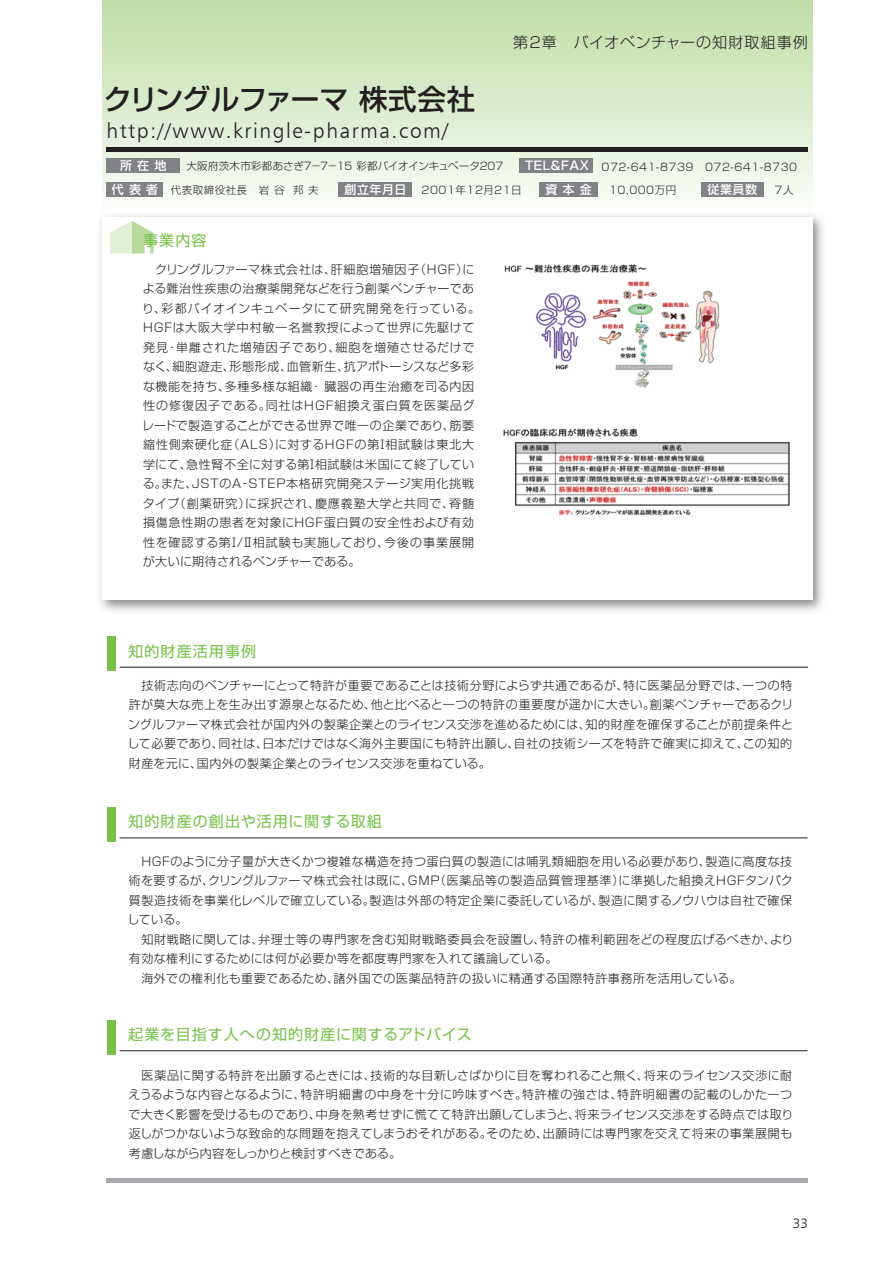
<style>
.page{position:relative;width:893px;height:1263px;background:#fff}
.page>*{position:absolute;margin:0;border:0;box-sizing:border-box;transform-origin:0 0}
.t1{font:500 28.5px "Shin Go Pro";letter-spacing:-.03em;color:#231f20}
.t2{font:21px "Humanist 777 BT Light B";letter-spacing:.075em;color:#231f20}
.t3{font:15px "Shin Go Pro";letter-spacing:.075em;color:#78c14a}
.t4{font:300 15px "Shin Go Pro";letter-spacing:.075em;color:#231f20}
.t5{font:13.5px "Humanist 777 BT Light B";color:#231f20}
.t6{font:300 12px/19.5px "Shin Go Pro";letter-spacing:.05em;color:#231f20;text-align:justify}
.t7{font:500 12px "Shin Go Pro";letter-spacing:.05em;color:#fff}
.t8{font:300 10.5px "Shin Go Pro";letter-spacing:.05em;color:#231f20}
.t9{font:300 10.5px "Shin Go Pro";letter-spacing:-.015em;color:#231f20}
</style>
<div class="page">
<div style="left:102px;top:0;width:710px;height:217px;background:linear-gradient(to bottom,#bedda5,#fbfcfa)"></div>
<div style="left:106px;top:158px;width:74px;height:15px;background:#808285"></div>
<img style="left:100px;top:208px;width:723px;height:403px">
<div style="left:102px;top:217px;width:710px;height:383px;background:#fff"></div>
<svg style="left:110px;top:221px;width:44px;height:32px"></svg>
<div style="left:338px;top:183px;width:74px;height:14px;background:#808285"></div>
<div style="left:539px;top:183px;width:59px;height:14px;background:#808285"></div>
<div style="left:701px;top:183px;width:63px;height:14px;background:#808285"></div>
<div style="left:520px;top:158px;width:73px;height:15px;background:#808285"></div>
<div style="left:106px;top:183px;width:57px;height:14px;background:#808285"></div>
<div style="left:107px;top:807px;width:8px;height:34px;background:#78c14a"></div>
<hr style="left:120px;top:838px;width:687px;height:1px;background:#231f20">
<div style="left:107px;top:1020px;width:8px;height:34px;background:#78c14a"></div>
<hr style="left:120px;top:1050px;width:687px;height:1px;background:#231f20">
<div style="left:107px;top:636px;width:8px;height:34px;background:#78c14a"></div>
<hr style="left:120px;top:667px;width:688px;height:1px;background:#231f20">
<hr style="left:106px;top:147px;width:702px;height:4px;background:#231f20">
<hr style="left:106px;top:1178px;width:702px;height:4px;background:#a8a9ad">
<img style="left:503px;top:264px;width:287px;height:252px">
<h1 class="t1" style="left:104px;top:76px;width:373px">クリングルファーマ 株式会社</h1>
<h2 class="t2" style="left:106px;top:118px;width:344px">http://www.kringle-pharma.com/</h2>
<p class="t4" style="left:513px;top:30px;width:296px">第2章　バイオベンチャーの知財取組事例</p>
<p class="t7" style="left:120px;top:155px;width:48px">所 在 地</p>
<p class="t7" style="left:525px;top:155px;width:65px">TEL&amp;FAX</p>
<p class="t9" style="left:187px;top:158px;width:320px">大阪府茨木市彩都あさぎ７－７－１５ 彩都バイオインキュベータ２０７</p>
<p class="t8" style="left:171px;top:182px;width:149px">代表取締役社長　岩 谷 邦 夫</p>
<p class="t8" style="left:422px;top:182px;width:101px">2001年12月21日</p>
<p class="t8" style="left:609px;top:182px;width:69px">10,000万円</p>
<p class="t8" style="left:775px;top:182px;width:20px">7人</p>
<p class="t8" style="left:601px;top:158px;width:94px">072-641-8739</p>
<p class="t8" style="left:705px;top:158px;width:94px">072-641-8730</p>
<p class="t7" style="left:344px;top:180px;width:64px">創立年月日</p>
<p class="t7" style="left:545px;top:180px;width:48px">資 本 金</p>
<p class="t7" style="left:707px;top:180px;width:51px">従業員数</p>
<p class="t7" style="left:112px;top:180px;width:48px">代 表 者</p>
<p class="t3" style="left:143px;top:228px;width:65px">事業内容</p>
<p class="t6" style="left:142px;top:258px;width:340px;text-align:left">　クリングルファーマ株式会社は、肝細胞増殖因子（HGF）による難治性疾患の治療薬開発などを行う創薬ベンチャーであり、彩都バイオインキュベータにて研究開発を行っている。<br>HGFは大阪大学中村敏一名誉教授によって世界に先駆けて発見・単離された増殖因子であり、細胞を増殖させるだけでなく、細胞遊走、形態形成、血管新生、抗アポトーシスなど多彩な機能を持ち、多種多様な組織・ 臓器の再生治癒を司る内因性の修復因子である。同社はHGF組換え蛋白質を医薬品グレードで製造することができる世界で唯一の企業であり、筋萎縮性側索硬化症（ALS）に対するHGFの第Ⅰ相試験は東北大学にて、急性腎不全に対する第Ⅰ相試験は米国にて終了している。また、JSTのA‐STEP本格研究開発ステージ実用化挑戦タイプ（創薬研究）に採択され、慶應義塾大学と共同で、脊髄損傷急性期の患者を対象にHGF蛋白質の安全性および有効性を確認する第Ⅰ/Ⅱ相試験も実施しており、今後の事業展開が大いに期待されるベンチャーである。</p>
<p class="t3" style="left:128px;top:638px;width:129px">知的財産活用事例</p>
<p class="t6" style="left:127px;top:674px;width:667px">　技術志向のベンチャーにとって特許が重要であることは技術分野によらず共通であるが、特に医薬品分野では、一つの特許が莫大な売上を生み出す源泉となるため、他と比べると一つの特許の重要度が遥かに大きい。創薬ベンチャーであるクリングルファーマ株式会社が国内外の製薬企業とのライセンス交渉を進めるためには、知的財産を確保することが前提条件として必要であり、同社は、日本だけではなく海外主要国にも特許出願し、自社の技術シーズを特許で確実に抑えて、この知的財産を元に、国内外の製薬企業とのライセンス交渉を重ねている。</p>
<p class="t3" style="left:128px;top:809px;width:255px">知的財産の創出や活用に関する取組</p>
<p class="t6" style="left:127px;top:850px;width:667px;text-align:left">　HGFのように分子量が大きくかつ複雑な構造を持つ蛋白質の製造には哺乳類細胞を用いる必要があり、製造に高度な技術を要するが、クリングルファーマ株式会社は既に、GMP（医薬品等の製造品質管理基準）に準拠した組換えHGFタンパク質製造技術を事業化レベルで確立している。製造は外部の特定企業に委託しているが、製造に関するノウハウは自社で確保している。<br>　知財戦略に関しては、弁理士等の専門家を含む知財戦略委員会を設置し、特許の権利範囲をどの程度広げるべきか、より有効な権利にするためには何が必要か等を都度専門家を入れて議論している。<br>　海外での権利化も重要であるため、諸外国での医薬品特許の扱いに精通する国際特許事務所を活用している。</p>
<p class="t3" style="left:128px;top:1022px;width:345px">起業を目指す人への知的財産に関するアドバイス</p>
<p class="t6" style="left:128px;top:1064px;width:666px">　医薬品に関する特許を出願するときには、技術的な目新しさばかりに目を奪われること無く、将来のライセンス交渉に耐えうるような内容となるように、特許明細書の中身を十分に吟味すべき。特許権の強さは、特許明細書の記載のしかた一つで大きく影響を受けるものであり、中身を熟考せずに慌てて特許出願してしまうと、将来ライセンス交渉をする時点では取り返しがつかないような致命的な問題を抱えてしまうおそれがある。そのため、出願時には専門家を交えて将来の事業展開も考慮しながら内容をしっかりと検討すべきである。</p>
<p class="t5" style="left:793px;top:1215px;width:17px">33</p>
</div>
